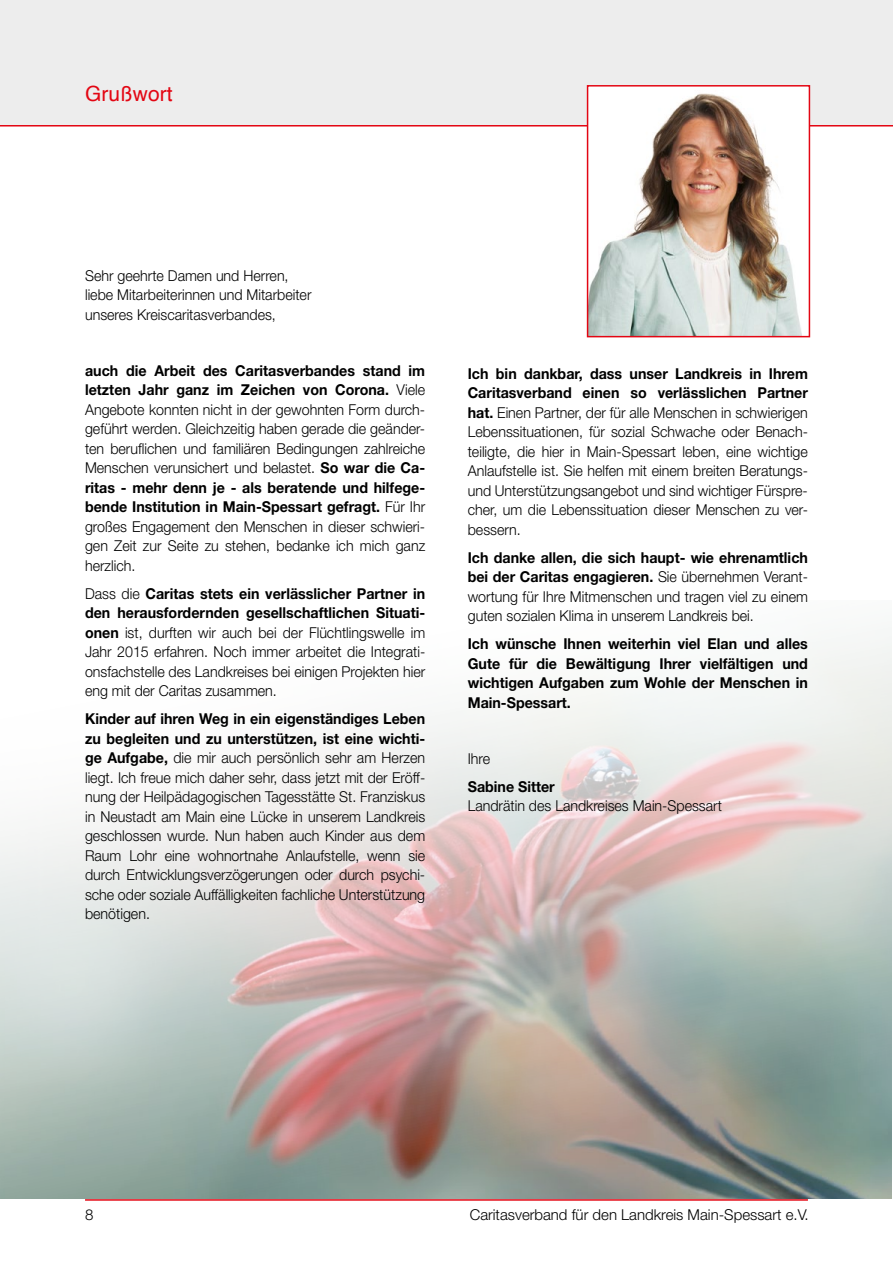
<style>
.page{position:relative;width:893px;height:1263px;background:#fff}
.page>*{position:absolute;margin:0;border:0;box-sizing:border-box;transform-origin:0 0}
.t1{font:21px "Helvetica";color:#e30613}
.t2{font:300 15px/19.5px "Helvetica Neue";color:#000;text-align:justify;scale:.95 1}
.t3{font:700 15px/19.5px "Helvetica Neue";color:#000;text-align:justify;scale:.95 1}
.t4{font:300 15px "Helvetica Neue";color:#000}
.s1{font-weight:700}
</style>
<div class="page">
<div style="left:0;top:0;width:893px;height:125px;background:#ededed"></div>
<hr style="left:85px;top:1199px;width:723px;height:2px;background:#e30613">
<hr style="left:0;top:125px;width:893px;height:1px;background:#e30613">
<img style="left:0;top:636px;width:891px;height:563px">
<img style="left:590px;top:88px;width:217px;height:246px">
<div style="left:587px;top:85px;width:223px;height:252px;border:2px solid #e30613"></div>
<h1 class="t1" style="left:85px;top:77px;width:89px">Grußwort</h1>
<p class="t2" style="left:85px;top:265px;width:240px;text-align:left">Sehr geehrte Damen und Herren, liebe Mitarbeiterinnen und Mitarbeiter unseres Kreiscaritasverbandes,</p>
<p class="t2" style="left:85px;top:360px;width:360px"><span class="s1">auch die Arbeit des Caritasverbandes stand im letzten Jahr ganz im Zeichen von Corona.</span> Viele Angebote konnten nicht in der gewohnten Form durch&shy;geführt werden. Gleichzeitig haben gerade die geänder&shy;ten beruflichen und familiären Bedingungen zahlreiche Menschen verunsichert und belastet. <span class="s1">So war die Ca&shy;ritas - mehr denn je - als beratende und hilfege&shy;bende Institution in Main-Spessart gefragt.</span> Für Ihr großes Engagement den Menschen in dieser schwieri&shy;gen Zeit zur Seite zu stehen, bedanke ich mich ganz herzlich.</p>
<p class="t2" style="left:85px;top:583px;width:360px">Dass die <span class="s1">Caritas stets ein verlässlicher Partner in den herausfordernden gesellschaftlichen Situati&shy;onen</span> ist, durften wir auch bei der Flüchtlingswelle im Jahr 2015 erfahren. Noch immer arbeitet die Integrati&shy;onsfachstelle des Landkreises bei einigen Projekten hier eng mit der Caritas zusammen.</p>
<p class="t2" style="left:85px;top:709px;width:360px"><span class="s1">Kinder auf ihren Weg in ein eigenständiges Leben zu begleiten und zu unterstützen, ist eine wichti&shy;ge Aufgabe,</span> die mir auch persönlich sehr am Herzen liegt. Ich freue mich daher sehr, dass jetzt mit der Eröff&shy;nung der Heilpädagogischen Tagesstätte St. Franziskus in Neustadt am Main eine Lücke in unserem Landkreis geschlossen wurde. Nun haben auch Kinder aus dem Raum Lohr eine wohnortnahe Anlaufstelle, wenn sie durch Entwicklungsverzögerungen oder durch psychi&shy;sche oder soziale Auffälligkeiten fachliche Unterstützung benötigen.</p>
<p class="t2" style="left:468px;top:363px;width:360px"><span class="s1">Ich bin dankbar, dass unser Landkreis in Ihrem Caritasverband einen so verlässlichen Partner hat.</span> Einen Partner, der für alle Menschen in schwierigen Lebenssituationen, für sozial Schwache oder Benach&shy;teiligte, die hier in Main-Spessart leben, eine wichtige Anlaufstelle ist. Sie helfen mit einem breiten Beratungs&shy;und Unterstützungsangebot und sind wichtiger Fürspre&shy;cher, um die Lebenssituation dieser Menschen zu ver&shy;bessern.</p>
<p class="t2" style="left:468px;top:547px;width:360px"><span class="s1">Ich danke allen, die sich haupt- wie ehrenamtlich bei der Caritas engagieren.</span> Sie übernehmen Verant&shy;wortung für Ihre Mitmenschen und tragen viel zu einem guten sozialen Klima in unserem Landkreis bei.</p>
<p class="t3" style="left:468px;top:634px;width:360px">Ich wünsche Ihnen weiterhin viel Elan und alles Gute für die Bewältigung Ihrer vielfältigen und wichtigen Aufgaben zum Wohle der Menschen in Main-Spessart.</p>
<p class="t2" style="left:468px;top:748px;width:25px">Ihre</p>
<p class="t3" style="left:468px;top:776px;width:93px">Sabine Sitter</p>
<p class="t2" style="left:468px;top:796px;width:269px">Landrätin des Landkreises Main-Spessart</p>
<p class="t4" style="left:85px;top:1205px;width:10px">8</p>
<p class="t4" style="left:470px;top:1205px;width:340px">Caritasverband für den Landkreis Main-Spessart e.V.</p>
</div>
